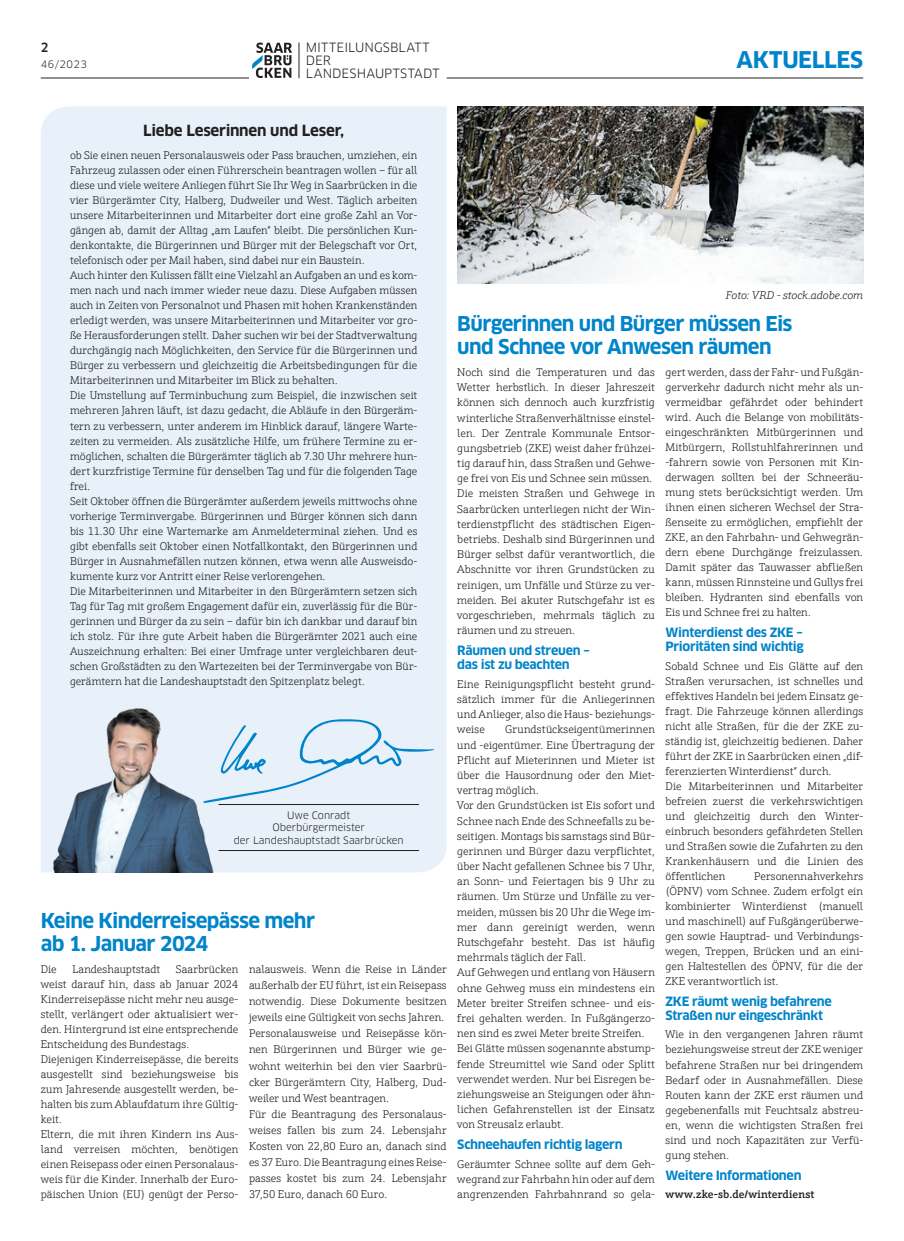
<style>
.page{position:relative;width:904px;height:1241px;background:#fff}
.page>*{position:absolute;margin:0;border:0;box-sizing:border-box;transform-origin:0 0}
.t1{font:700 22.5px "Clan OT";letter-spacing:-.015em;color:#0084ca}
.t2{font:700 20px/22.5px "Clan OT";letter-spacing:-.035em;color:#0084ca}
.t3{font:700 15px "Clan OT";letter-spacing:-.02em;color:#231f20}
.t4{font:700 12.5px/13.8px "Clan OT";letter-spacing:-.025em;color:#0084ca}
.t5{font:12.5px/12.8px "Clan OT";letter-spacing:.005em;color:#231f20}
.t6{font:500 12.5px "Clan OT";color:#231f20;scale:.95 1}
.t7{font:300 11.25px/15px "Schnebel Slab Pro";color:#231f20}
.t8{font:500 11.25px "Schnebel Slab Pro";color:#231f20}
.t9{font:italic 300 11.25px "Schnebel Slab Pro";letter-spacing:-.01em;color:#231f20}
.t10{font:10px/12.5px "Clan OT";color:#231f20;text-align:center}
</style>
<div class="page">
<hr style="left:446px;top:78px;width:417px;height:1px;background:#231f20">
<hr style="left:41px;top:78px;width:208px;height:1px;background:#231f20">
<svg style="left:252px;top:43px;width:40px;height:35px"></svg>
<hr style="left:299px;top:43px;width:1px;height:35px;background:#231f20">
<div style="left:41px;top:106px;width:405px;height:766px;background:#e8f1f9"></div>
<img style="left:53px;top:706px;width:165px;height:166px">
<hr style="left:218px;top:804px;width:201px;height:1px;background:#231f20">
<hr style="left:218px;top:850px;width:201px;height:1px;background:#231f20">
<svg style="left:203px;top:718px;width:231px;height:84px;background:#d5e8f5"></svg>
<img style="left:457px;top:106px;width:406px;height:177px">
<p class="t6" style="left:41px;top:40px;width:10px">2</p>
<p class="t5" style="left:306px;top:41px;width:135px">Mitteilungsblatt der<br>Landeshauptstadt</p>
<h1 class="t1" style="left:736px;top:47px;width:128px">Aktuelles</h1>
<p class="t10" style="left:41px;top:58px;width:48px">46/2023</p>
<h3 class="t3" style="left:143px;top:122px;width:202px">Liebe Leserinnen und Leser,</h3>
<p class="t7" style="left:70px;top:148px;width:349px">ob Sie einen neuen Personalausweis oder Pass brauchen, umziehen, ein Fahrzeug zulassen oder einen Führerschein beantragen wollen – für all diese und viele weitere Anliegen führt Sie Ihr Weg in Saarbrücken in die vier Bürgerämter City, Halberg, Dudweiler und West. Täglich arbeiten unsere Mitarbeiterinnen und Mitarbeiter dort eine große Zahl an Vor&shy;gängen ab, damit der Alltag „am Laufen“ bleibt. Die persönlichen Kun&shy;denkontakte, die Bürgerinnen und Bürger mit der Belegschaft vor Ort, telefonisch oder per Mail haben, sind dabei nur ein Baustein.<br>Auch hinter den Kulissen fällt eine Vielzahl an Aufgaben an und es kom&shy;men nach und nach immer wieder neue dazu. Diese Aufgaben müssen auch in Zeiten von Personalnot und Phasen mit hohen Krankenständen erledigt werden, was unsere Mitarbeiterinnen und Mitarbeiter vor gro&shy;ße Herausforderungen stellt. Daher suchen wir bei der Stadtverwaltung durchgängig nach Möglichkeiten, den Service für die Bürgerinnen und Bürger zu verbessern und gleichzeitig die Arbeitsbedingungen für die Mitarbeiterinnen und Mitarbeiter im Blick zu behalten.<br>Die Umstellung auf Terminbuchung zum Beispiel, die inzwischen seit mehreren Jahren läuft, ist dazu gedacht, die Abläufe in den Bürgeräm&shy;tern zu verbessern, unter anderem im Hinblick darauf, längere Warte&shy;zeiten zu vermeiden. Als zusätzliche Hilfe, um frühere Termine zu er&shy;möglichen, schalten die Bürgerämter täglich ab 7.30 Uhr mehrere hun&shy;dert kurzfristige Termine für denselben Tag und für die folgenden Tage frei.<br>Seit Oktober öffnen die Bürgerämter außerdem jeweils mittwochs ohne vorherige Terminvergabe. Bürgerinnen und Bürger können sich dann bis 11.30 Uhr eine Wartemarke am Anmeldeterminal ziehen. Und es gibt ebenfalls seit Oktober einen Notfallkontakt, den Bürgerinnen und Bürger in Ausnahmefällen nutzen können, etwa wenn alle Ausweisdo&shy;kumente kurz vor Antritt einer Reise verlorengehen.<br>Die Mitarbeiterinnen und Mitarbeiter in den Bürgerämtern setzen sich Tag für Tag mit großem Engagement dafür ein, zuverlässig für die Bür&shy;gerinnen und Bürger da zu sein – dafür bin ich dankbar und darauf bin ich stolz. Für ihre gute Arbeit haben die Bürgerämter 2021 auch eine Auszeichnung erhalten: Bei einer Umfrage unter vergleichbaren deut&shy;schen Großstädten zu den Wartezeiten bei der Terminvergabe von Bür&shy;gerämtern hat die Landeshauptstadt den Spitzenplatz belegt.</p>
<p class="t10" style="left:234px;top:808px;width:171px">Uwe Conradt<br>Oberbürgermeister<br>der Landeshauptstadt Saarbrücken</p>
<h2 class="t2" style="left:41px;top:909px;width:276px">Keine Kinderreisepässe mehr ab 1. Januar 2024</h2>
<p class="t7" style="left:41px;top:961px;width:18px">Die</p>
<p class="t7" style="left:72px;top:961px;width:89px">Landeshauptstadt</p>
<p class="t7" style="left:41px;top:961px;width:199px;text-indent:135px">Saarbrücken weist darauf hin, dass ab Januar 2024<br>Kinderreisepässe nicht mehr neu ausge&shy;stellt, verlängert oder aktualisiert wer&shy;den. Hintergrund ist eine entsprechende Entscheidung des Bundestags.<br>Diejenigen Kinderreisepässe, die bereits ausgestellt sind beziehungsweise bis zum Jahresende ausgestellt werden, be&shy;halten bis zum Ablaufdatum ihre Gültig&shy;keit.<br>Eltern, die mit ihren Kindern ins Aus&shy;land verreisen möchten, benötigen einen Reisepass oder einen Personalaus&shy;weis für die Kinder. Innerhalb der Euro&shy;päischen Union (EU) genügt der Perso-</p>
<p class="t7" style="left:249px;top:961px;width:199px;line-height:16.1px">nalausweis. Wenn die Reise in Länder außerhalb der EU führt, ist ein Reisepass notwendig. Diese Dokumente besitzen jeweils eine Gültigkeit von sechs Jahren.<br>Personalausweise und Reisepässe kön&shy;nen Bürgerinnen und Bürger wie ge&shy;wohnt weiterhin bei den vier Saarbrü&shy;cker Bürgerämtern City, Halberg, Dud&shy;weiler und West beantragen.<br>Für die Beantragung des Personalaus&shy;weises fallen bis zum 24. Lebensjahr Kosten von 22,80 Euro an, danach sind es 37 Euro. Die Beantragung eines Reise&shy;passes kostet bis zum 24. Lebensjahr 37,50 Euro, danach 60 Euro.</p>
<p class="t9" style="left:726px;top:289px;width:139px">Foto: VRD - stock.adobe.com</p>
<h2 class="t2" style="left:457px;top:313px;width:337px">Bürgerinnen und Bürger müssen Eis und Schnee vor Anwesen räumen</h2>
<p class="t7" style="left:457px;top:365px;width:199px">Noch sind die Temperaturen und das Wetter herbstlich. In dieser Jahreszeit können sich dennoch auch kurzfristig winterliche Straßenverhältnisse einstel&shy;len. Der Zentrale Kommunale Entsor&shy;gungsbetrieb (ZKE) weist daher frühzei&shy;tig darauf hin, dass Straßen und Gehwe&shy;ge frei von Eis und Schnee sein müssen.<br>Die meisten Straßen und Gehwege in Saarbrücken unterliegen nicht der Win&shy;terdienstpflicht des städtischen Eigen&shy;betriebs. Deshalb sind Bürgerinnen und Bürger selbst dafür verantwortlich, die Abschnitte vor ihren Grundstücken zu reinigen, um Unfälle und Stürze zu ver&shy;meiden. Bei akuter Rutschgefahr ist es vorgeschrieben, mehrmals täglich zu räumen und zu streuen.</p>
<p class="t4" style="left:457px;top:643px;width:134px">Räumen und streuen – das ist zu beachten</p>
<p class="t7" style="left:457px;top:676px;width:199px;text-align:justify">Eine Reinigungspflicht besteht grund&shy;sätzlich immer für die Anliegerinnen und Anlieger, also die Haus- beziehungs&shy;weise</p>
<p class="t7" style="left:665px;top:365px;width:199px;text-align:justify">gert werden, dass der Fahr- und Fußgän&shy;gerverkehr dadurch nicht mehr als un&shy;vermeidbar gefährdet oder behindert wird. Auch die Belange von mobilitäts&shy;eingeschränkten Mitbürgerinnen und Mitbürgern, Rollstuhlfahrerinnen und -fahrern sowie von Personen mit Kin&shy;derwagen sollten bei der Schneeräu&shy;mung stets berücksichtigt werden. Um ihnen einen sicheren Wechsel der Stra&shy;ßenseite zu ermöglichen, empfiehlt der ZKE, an den Fahrbahn- und Gehwegrän&shy;dern ebene Durchgänge freizulassen.<br>Damit später das Tauwasser abfließen kann, müssen Rinnsteine und Gullys frei bleiben. Hydranten sind ebenfalls von Eis und Schnee frei zu halten.</p>
<p class="t4" style="left:665px;top:626px;width:140px">Winterdienst des ZKE –<br>Prioritäten sind wichtig</p>
<p class="t7" style="left:665px;top:658px;width:199px">Sobald Schnee und Eis Glätte auf den Straßen verursachen, ist schnelles und effektives Handeln bei jedem Einsatz ge&shy;fragt. Die Fahrzeuge können allerdings nicht alle Straßen, für die der ZKE zu&shy;ständig ist, gleichzeitig bedienen. Daher führt der ZKE in Saarbrücken einen „dif&shy;ferenzierten Winterdienst“ durch.<br>Die Mitarbeiterinnen und Mitarbeiter befreien zuerst die verkehrswichtigen und gleichzeitig durch den Winter&shy;einbruch besonders gefährdeten Stellen und Straßen sowie die Zufahrten zu den Krankenhäusern und die Linien des öffentlichen</p>
<p class="t7" style="left:457px;top:722px;width:199px;text-indent:48px">Grundstückseigentümerinnen und -eigentümer. Eine Übertragung der Pflicht auf Mieterinnen und Mieter ist über die Hausordnung oder den Miet&shy;vertrag möglich.<br>Vor den Grundstücken ist Eis sofort und Schnee nach Ende des Schneefalls zu be&shy;seitigen. Montags bis samstags sind Bür&shy;gerinnen und Bürger dazu verpflichtet, über Nacht gefallenen Schnee bis 7 Uhr, an Sonn- und Feiertagen bis 9 Uhr zu räumen. Um Stürze und Unfälle zu ver&shy;meiden, müssen bis 20 Uhr die Wege im&shy;mer dann gereinigt werden, wenn Rutschgefahr besteht. Das ist häufig mehrmals täglich der Fall.<br>Auf Gehwegen und entlang von Häusern ohne Gehweg muss ein mindestens ein Meter breiter Streifen schnee- und eis&shy;frei gehalten werden. In Fußgängerzo&shy;nen sind es zwei Meter breite Streifen.<br>Bei Glätte müssen sogenannte abstump&shy;fende Streumittel wie Sand oder Splitt verwendet werden. Nur bei Eisregen be&shy;ziehungsweise an Steigungen oder ähn&shy;lichen Gefahrenstellen ist der Einsatz von Streusalz erlaubt.</p>
<p class="t4" style="left:457px;top:1137px;width:167px">Schneehaufen richtig lagern</p>
<p class="t7" style="left:457px;top:1156px;width:199px;text-align:justify">Geräumter Schnee sollte auf dem Geh&shy;wegrand zur Fahrbahn hin oder auf dem angrenzenden Fahrbahnrand so gela-</p>
<p class="t7" style="left:665px;top:868px;width:199px;text-align:justify;text-indent:89px">Personennahverkehrs (ÖPNV) vom Schnee. Zudem erfolgt ein kombinierter Winterdienst (manuell und maschinell) auf Fußgängerüberwe&shy;gen sowie Hauptrad- und Verbindungs&shy;wegen, Treppen, Brücken und an eini&shy;gen Haltestellen des ÖPNV, für die der ZKE verantwortlich ist.</p>
<p class="t4" style="left:665px;top:994px;width:168px">ZKE räumt wenig befahrene<br>Straßen nur eingeschränkt</p>
<p class="t7" style="left:665px;top:1027px;width:199px;text-align:justify">Wie in den vergangenen Jahren räumt beziehungsweise streut der ZKE weniger befahrene Straßen nur bei dringendem Bedarf oder in Ausnahmefällen. Diese Routen kann der ZKE erst räumen und gegebenenfalls mit Feuchtsalz abstreu&shy;en, wenn die wichtigsten Straßen frei sind und noch Kapazitäten zur Verfü&shy;gung stehen.</p>
<p class="t4" style="left:665px;top:1167px;width:137px">Weitere Informationen</p>
<p class="t8" style="left:665px;top:1187px;width:150px">www.zke-sb.de/winterdienst</p>
</div>
